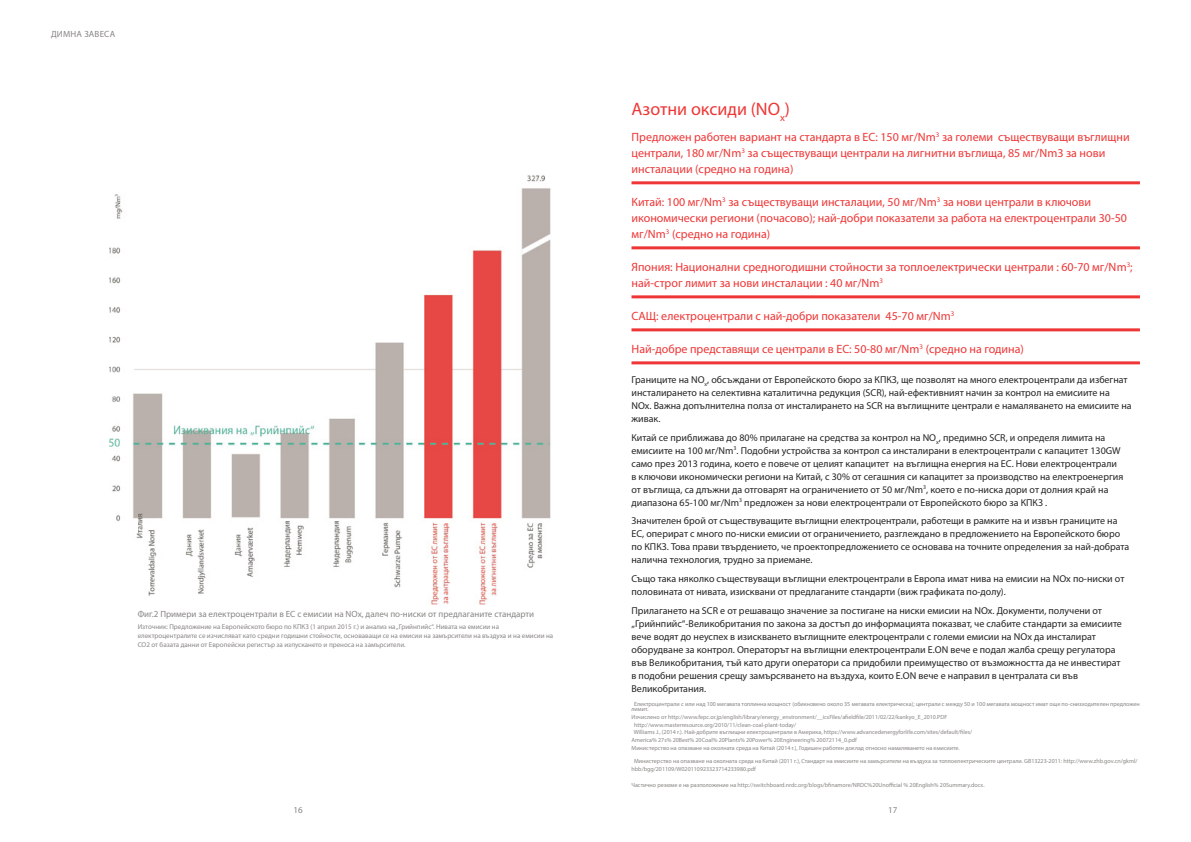
<style>
.page{position:relative;width:1191px;height:842px;background:#fff}
.page>*{position:absolute;margin:0;border:0;box-sizing:border-box;transform-origin:0 0}
.t1{font:18px "Myriad Pro";color:#ee3636}
.t2{font:12px/16px "Myriad Pro";color:#ee3636}
.t3{font:10px/13px "Myriad Pro";color:#242424}
.t4{font:9px "Myriad Pro";color:#888684}
.t5{font:9px "Myriad Pro";letter-spacing:.02em;color:#888684}
.t6{font:7px/9px "Myriad Pro";color:#888684}
.t7{font:6px/5px "Myriad Pro";color:#888684}
</style>
<div class="page">
<img style="left:109px;top:175px;width:442px;height:429px">
<hr style="left:631px;top:181px;width:509px;height:3px;background:#ee3636">
<hr style="left:631px;top:246px;width:509px;height:3px;background:#ee3636">
<hr style="left:631px;top:295px;width:509px;height:3px;background:#ee3636">
<hr style="left:631px;top:328px;width:509px;height:3px;background:#ee3636">
<hr style="left:631px;top:361px;width:509px;height:3px;background:#ee3636">
<p class="t5" style="left:51px;top:29px;width:66px">ДИМНА ЗАВЕСА</p>
<p class="t4" style="left:138px;top:609px;width:398px">Фиг.2 Примери за електроцентрали в ЕС с емисии на NOx, далеч по-ниски от предлаганите стандарти</p>
<p class="t6" style="left:138px;top:622px;width:417px">Източник: Предложение на Европейското бюро по КПКЗ (1 април 2015 г.) и анализ на „Грийнпийс“. Нивата на емисии на електроцентралите се изчисляват като средни годишни стойности, основаващи се на емисии на замърсители на въздуха и на емисии на<br>CO2 от базата данни от Европейски регистър за изпускането и преноса на замърсители.</p>
<h1 class="t1" style="left:631px;top:98px;width:160px">Азотни оксиди (NO<sub>x</sub>)</h1>
<p class="t2" style="left:631px;top:129px;width:500px">Предложен работен вариант на стандарта в ЕС: 150 мг/Nm<sup>3</sup> за големи съществуващи въглищни централи, 180 мг/Nm<sup>3</sup> за съществуващи централи на лигнитни въглища, 85 мг/Nm3 за нови инсталации (средно на година)</p>
<p class="t2" style="left:631px;top:194px;width:497px">Китай: 100 мг/Nm<sup>3</sup> за съществуващи инсталации, 50 мг/Nm<sup>3</sup> за нови централи в ключови икономически региони (почасово); най-добри показатели за работа на електроцентрали 30-50 мг/Nm<sup>3</sup> (средно на година)</p>
<p class="t2" style="left:631px;top:259px;width:503px">Япония: Национални средногодишни стойности за топлоелектрически централи : 60-70 мг/Nm<sup>3</sup>; най-строг лимит за нови инсталации : 40 мг/Nm<sup>3</sup></p>
<p class="t2" style="left:631px;top:308px;width:324px">САЩ: електроцентрали с най-добри показатели 45-70 мг/Nm<sup>3</sup></p>
<p class="t2" style="left:631px;top:341px;width:394px">Най-добре представящи се централи в ЕС: 50-80 мг/Nm<sup>3</sup> (средно на година)</p>
<p class="t3" style="left:631px;top:373px;width:501px">Границите на NO<sub>x</sub>, обсъждани от Европейското бюро за КПКЗ, ще позволят на много електроцентрали да избегнат инсталирането на селективна каталитична редукция (SCR), най-ефективният начин за контрол на емисиите на NOх. Важна допълнителна полза от инсталирането на SCR на въглищните централи е намаляването на емисиите на живак.</p>
<p class="t3" style="left:631px;top:431px;width:493px">Китай се приближава до 80% прилагане на средства за контрол на NO<sub>х</sub>, предимно SCR, и определя лимита на емисиите на 100 мг/Nm<sup>3</sup>. Подобни устройства за контрол са инсталирани в електроцентрали с капацитет 130GW само през 2013 година, което е повече от целият капацитет на въглищна енергия на ЕС. Нови електроцентрали в ключови икономически региони на Китай, с 30% от сегашния си капацитет за производство на електроенергия от въглища, са длъжни да отговарят на ограничението от 50 мг/Nm<sup>3</sup>, което е по-ниска дори от долния край на диапазона 65-100 мг/Nm<sup>3</sup> предложен за нови електроцентрали от Европейското бюро за КПКЗ .</p>
<p class="t3" style="left:631px;top:514px;width:499px">Значителен брой от съществуващите въглищни електроцентрали, работещи в рамките на и извън границите на ЕС, оперират с много по-ниски емисии от ограничението, разглеждано в предложението на Европейското бюро по КПКЗ. Това прави твърдението, че проектопредложението се основава на точните определения за най-добрата налична технология, трудно за приемане.</p>
<p class="t3" style="left:631px;top:572px;width:494px">Също така няколко съществуващи въглищни електроцентрали в Европа имат нива на емисии на NOx по-ниски от половината от нивата, изисквани от предлаганите стандарти (виж графиката по-долу).</p>
<p class="t3" style="left:631px;top:604px;width:492px">Прилагането на SCR е от решаващо значение за постигане на ниски емисии на NOx. Документи, получени от „Грийнпийс“-Великобритания по закона за достъп до информацията показват, че слабите стандарти за емисиите вече водят до неуспех в изискването въглищните електроцентрали с големи емисии на NOх да инсталират оборудване за контрол. Операторът на въглищни електроцентрали E.ON вече е подал жалба срещу регулатора във Великобритания, тъй като други оператори са придобили преимущество от възможността да не инвестират в подобни решения срещу замърсяването на въздуха, които E.ON вече е направил в централата си във Великобритания.</p>
<p class="t7" style="left:631px;top:701px;width:510px;text-indent:3px">Електроцентрали с или над 100 мегавата топлинна мощност (обикновено около 35 мегавата електрическа); централи с между 50 и 100 мегавата мощност имат още по-снизходителен предложен лимит.</p>
<p class="t7" style="left:631px;top:714px;width:317px">Изчислено от http://www.fepc.or.jp/english/library/energy_environment/__icsFiles/afieldfile/2011/02/22/kankyo_E_2010.PDF</p>
<p class="t7" style="left:634px;top:722px;width:164px">http://www.masterresource.org/2010/11/clean-coal-plant-today/</p>
<p class="t7" style="left:634px;top:729px;width:340px">Williams J., (2014 г.). Най-добрите въглищни електроцентрали в Америка, https://www.advancedenergyforlife.com/sites/default/files/</p>
<p class="t7" style="left:631px;top:737px;width:227px">America% 27s% 20Best% 20Coal% 20Plants% 20Power% 20Engineering% 20072114_0.pdf</p>
<p class="t7" style="left:631px;top:745px;width:330px">Министерство на опазване на околната среда на Китай (2014 г.), Годишен работен доклад относно намаляването на емисиите.</p>
<p class="t7" style="left:631px;top:757px;width:507px;line-height:8px;text-indent:3px">Министерство на опазване на околната среда на Китай (2011 г.), Стандарт на емисиите на замърсители на въздуха за топлоелектрическите централи. GB13223-2011: http://www.zhb.gov.cn/gkml/ hbb/bgg/201109/W020110923323714233980.pdf</p>
<p class="t7" style="left:631px;top:782px;width:354px">Частично резюме е на разположение на http://switchboard.nrdc.org/blogs/bfinamore/NRDC%20Unofficial % 20English% 20Summary.docx.</p>
<p class="t4" style="left:294px;top:805px;width:11px">16</p>
<p class="t4" style="left:888px;top:805px;width:11px">17</p>
</div>
